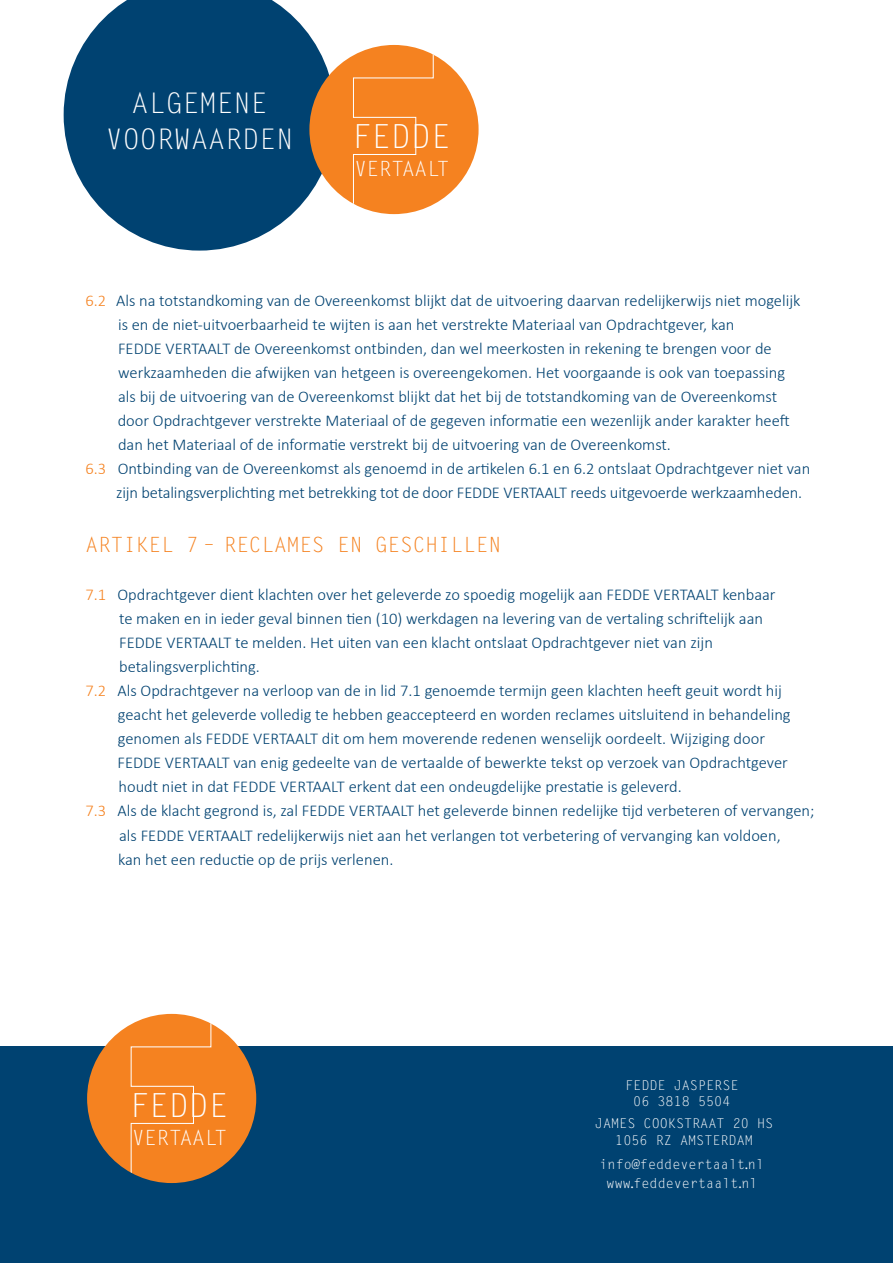
<style>
.page{position:relative;width:893px;height:1263px;background:#fff}
.page>*{position:absolute;margin:0;border:0;box-sizing:border-box;transform-origin:0 0}
.t1{font:33.15px "Letter Gothic Std";color:#fff}
.t2{font:28.35px "Letter Gothic Std";color:#fff}
.t3{font:21px "Letter Gothic Std";color:#f58220}
.t4{font:21px "Letter Gothic Std";color:#fff}
.t5{font:300 16.5px "Calibri";color:#004271}
.t6{font:13.5px "Letter Gothic Std";color:#fff}
.s1{color:#f58220}
</style>
<div class="page">
<div style="left:0;top:1047px;width:893px;height:216px;background:#004271"></div>
<div style="left:87px;top:1014px;width:169px;height:169px;background:#f58220;border-radius:50%"></div>
<svg style="left:87px;top:1014px;width:125px;height:169px"></svg>
<svg style="left:64px;top:0;width:252px;height:251px;background:#265e86"></svg>
<div style="left:309px;top:45px;width:170px;height:169px;background:#f58220;border-radius:50%"></div>
<svg style="left:309px;top:45px;width:125px;height:169px"></svg>
<p class="t2" style="left:131px;top:87px;width:138px">ALGEMENE</p>
<p class="t2" style="left:106px;top:123px;width:189px">VOORWAARDEN</p>
<p class="t1" style="left:352px;top:117px;width:100px">FEDDE</p>
<p class="t4" style="left:355px;top:156px;width:96px">VERTAALT</p>
<p class="t5" style="left:86px;top:290px;width:716px"><span class="s1">6.2</span> Als na totstandkoming van de Overeenkomst blijkt dat de uitvoering daarvan redelijkerwijs niet mogelijk</p>
<p class="t5" style="left:118px;top:314px;width:618px">is en de niet-uitvoerbaarheid te wijten is aan het verstrekte Materiaal van Opdrachtgever, kan</p>
<p class="t5" style="left:118px;top:338px;width:655px">FEDDE VERTAALT de Overeenkomst ontbinden, dan wel meerkosten in rekening te brengen voor de</p>
<p class="t5" style="left:118px;top:362px;width:669px">werkzaamheden die afwijken van hetgeen is overeengekomen. Het voorgaande is ook van toepassing</p>
<p class="t5" style="left:118px;top:386px;width:660px">als bij de uitvoering van de Overeenkomst blijkt dat het bij de totstandkoming van de Overeenkomst</p>
<p class="t5" style="left:118px;top:410px;width:673px">door Opdrachtgever verstrekte Materiaal of de gegeven informatie een wezenlijk ander karakter heeft</p>
<p class="t5" style="left:118px;top:434px;width:554px">dan het Materiaal of de informatie verstrekt bij de uitvoering van de Overeenkomst.</p>
<p class="t5" style="left:86px;top:458px;width:726px"><span class="s1">6.3</span> Ontbinding van de Overeenkomst als genoemd in de artikelen 6.1 en 6.2 ontslaat Opdrachtgever niet van</p>
<p class="t5" style="left:116px;top:482px;width:688px">zijn betalingsverplichting met betrekking tot de door FEDDE VERTAALT reeds uitgevoerde werkzaamheden.</p>
<p class="t3" style="left:86px;top:533px;width:417px">ARTIKEL 7 – RECLAMES EN GESCHILLEN</p>
<p class="t5" style="left:86px;top:585px;width:692px"><span class="s1">7.1</span> Opdrachtgever dient klachten over het geleverde zo spoedig mogelijk aan FEDDE VERTAALT kenbaar</p>
<p class="t5" style="left:119px;top:609px;width:645px">te maken en in ieder geval binnen tien (10) werkdagen na levering van de vertaling schriftelijk aan</p>
<p class="t5" style="left:119px;top:633px;width:595px">FEDDE VERTAALT te melden. Het uiten van een klacht ontslaat Opdrachtgever niet van zijn</p>
<p class="t5" style="left:119px;top:657px;width:142px">betalingsverplichting.</p>
<p class="t5" style="left:86px;top:681px;width:698px"><span class="s1">7.2</span> Als Opdrachtgever na verloop van de in lid 7.1 genoemde termijn geen klachten heeft geuit wordt hij</p>
<p class="t5" style="left:118px;top:705px;width:674px">geacht het geleverde volledig te hebben geaccepteerd en worden reclames uitsluitend in behandeling</p>
<p class="t5" style="left:118px;top:729px;width:649px">genomen als FEDDE VERTAALT dit om hem moverende redenen wenselijk oordeelt. Wijziging door</p>
<p class="t5" style="left:117px;top:753px;width:672px">FEDDE VERTAALT van enig gedeelte van de vertaalde of bewerkte tekst op verzoek van Opdrachtgever</p>
<p class="t5" style="left:118px;top:777px;width:565px">houdt niet in dat FEDDE VERTAALT erkent dat een ondeugdelijke prestatie is geleverd.</p>
<p class="t5" style="left:86px;top:801px;width:730px"><span class="s1">7.3</span> Als de klacht gegrond is, zal FEDDE VERTAALT het geleverde binnen redelijke tijd verbeteren of vervangen;</p>
<p class="t5" style="left:119px;top:825px;width:663px">als FEDDE VERTAALT redelijkerwijs niet aan het verlangen tot verbetering of vervanging kan voldoen,</p>
<p class="t5" style="left:118px;top:849px;width:277px">kan het een reductie op de prijs verlenen.</p>
<p class="t1" style="left:129px;top:1086px;width:100px">FEDDE</p>
<p class="t4" style="left:132px;top:1125px;width:96px">VERTAALT</p>
<p class="t6" style="left:625px;top:1077px;width:115px">FEDDE JASPERSE</p>
<p class="t6" style="left:633px;top:1094px;width:99px">06 3818 5504</p>
<p class="t6" style="left:595px;top:1116px;width:180px">JAMES COOKSTRAAT 20 HS</p>
<p class="t6" style="left:615px;top:1132px;width:139px">1056 RZ AMSTERDAM</p>
<p class="t6" style="left:599px;top:1157px;width:166px">info@feddevertaalt.nl</p>
<p class="t6" style="left:607px;top:1176px;width:152px">www.feddevertaalt.nl</p>
</div>
